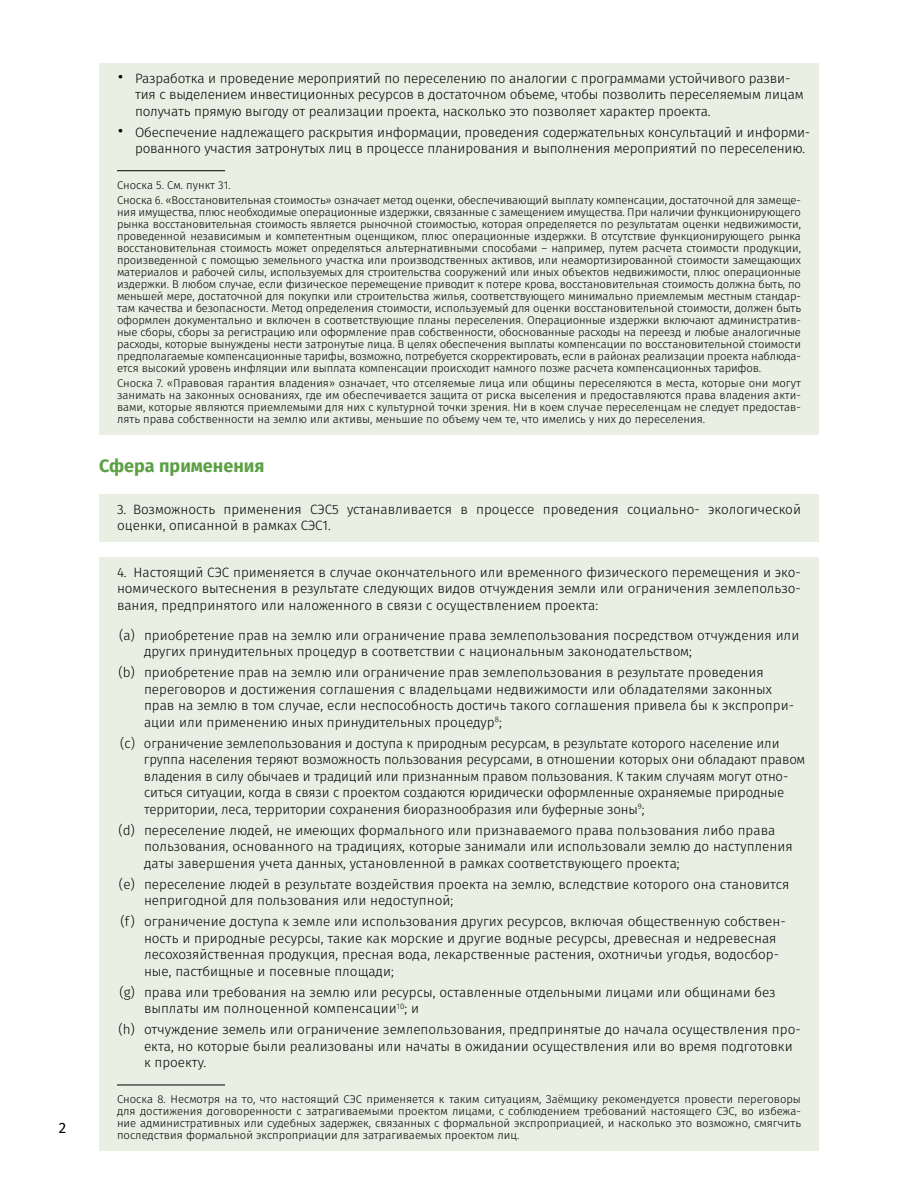
<style>
.page{position:relative;width:918px;height:1188px;background:#fff}
.page>*{position:absolute;margin:0;border:0;box-sizing:border-box;transform-origin:0 0}
.t1{font:700 18px "Fira Sans";color:#5ca044}
.t2{font:15px "Fira Sans";color:#000}
.t3{font:300 13.5px/16.5px "Fira Sans";color:#000}
.t4{font:300 11.25px/12px "Fira Sans";letter-spacing:-.01em;color:#000;text-align:justify}
.s1{font-size:24px}
</style>
<div class="page">
<div style="left:99px;top:63px;width:720px;height:65px;background:#eaefe4"></div>
<div style="left:99px;top:117px;width:720px;height:48px;background:#eaefe4"></div>
<div style="left:99px;top:162px;width:720px;height:39px;background:#eaefe4"></div>
<hr style="left:117px;top:170px;width:108px;height:1px;background:#000">
<div style="left:99px;top:186px;width:720px;height:198px;background:#eaefe4"></div>
<div style="left:99px;top:360px;width:720px;height:75px;background:#eaefe4"></div>
<div style="left:99px;top:494px;width:720px;height:48px;background:#eaefe4"></div>
<div style="left:99px;top:557px;width:720px;height:65px;background:#eaefe4"></div>
<div style="left:99px;top:620px;width:720px;height:48px;background:#eaefe4"></div>
<div style="left:99px;top:658px;width:720px;height:81px;background:#eaefe4"></div>
<div style="left:99px;top:728px;width:720px;height:98px;background:#eaefe4"></div>
<div style="left:99px;top:815px;width:720px;height:65px;background:#eaefe4"></div>
<div style="left:99px;top:869px;width:720px;height:48px;background:#eaefe4"></div>
<div style="left:99px;top:907px;width:720px;height:81px;background:#eaefe4"></div>
<div style="left:99px;top:977px;width:720px;height:48px;background:#eaefe4"></div>
<div style="left:99px;top:1015px;width:720px;height:64px;background:#eaefe4"></div>
<div style="left:99px;top:1077px;width:720px;height:74px;background:#eaefe4"></div>
<hr style="left:117px;top:1085px;width:108px;height:1px;background:#000">
<p class="t2" style="left:59px;top:1118px;width:9px">2</p>
<p class="t3" style="left:135px;top:71px;width:670px;text-indent:-18px"><span class="s1">•</span> Разработка и проведение мероприятий по переселению по аналогии с программами устойчивого разви&shy;тия с выделением инвестиционных ресурсов в достаточном объеме, чтобы позволить переселяемым лицам получать прямую выгоду от реализации проекта, насколько это позволяет характер проекта.</p>
<p class="t3" style="left:135px;top:125px;width:677px;text-indent:-18px"><span class="s1">•</span> Обеспечение надлежащего раскрытия информации, проведения содержательных консультаций и информи&shy;рованного участия затронутых лиц в процессе планирования и выполнения мероприятий по переселению.</p>
<p class="t4" style="left:117px;top:179px;width:686px;line-height:15px">Сноска 5. См. пункт 31.<br>Сноска 6. «Восстановительная стоимость» означает метод оценки, обеспечивающий выплату компенсации, достаточной для замеще-</p>
<p class="t4" style="left:117px;top:207px;width:686px">ния имущества, плюс необходимые операционные издержки, связанные с замещением имущества. При наличии функционирующего рынка восстановительная стоимость является рыночной стоимостью, которая определяется по результатам оценки недвижимости, проведенной независимым и компетентным оценщиком, плюс операционные издержки. В отсутствие функционирующего рынка восстановительная стоимость может определяться альтернативными способами – например, путем расчета стоимости продукции, произведенной с помощью земельного участка или производственных активов, или неамортизированной стоимости замещающих материалов и рабочей силы, используемых для строительства сооружений или иных объектов недвижимости, плюс операционные издержки. В любом случае, если физическое перемещение приводит к потере крова, восстановительная стоимость должна быть, по меньшей мере, достаточной для покупки или строительства жилья, соответствующего минимально приемлемым местным стандар&shy;там качества и безопасности. Метод определения стоимости, используемый для оценки восстановительной стоимости, должен быть оформлен документально и включен в соответствующие планы переселения. Операционные издержки включают административ&shy;ные сборы, сборы за регистрацию или оформление прав собственности, обоснованные расходы на переезд и любые аналогичные расходы, которые вынуждены нести затронутые лица. В целях обеспечения выплаты компенсации по восстановительной стоимости предполагаемые компенсационные тарифы, возможно, потребуется скорректировать, если в районах реализации проекта наблюда&shy;ется высокий уровень инфляции или выплата компенсации происходит намного позже расчета компенсационных тарифов.</p>
<p class="t4" style="left:117px;top:378px;width:686px">Сноска 7. «Правовая гарантия владения» означает, что отселяемые лица или общины переселяются в места, которые они могут занимать на законных основаниях, где им обеспечивается защита от риска выселения и предоставляются права владения акти&shy;вами, которые являются приемлемыми для них с культурной точки зрения. Ни в коем случае переселенцам не следует предостав&shy;лять права собственности на землю или активы, меньшие по объему чем те, что имелись у них до переселения.</p>
<h1 class="t1" style="left:99px;top:453px;width:167px">Сфера применения</h1>
<p class="t3" style="left:117px;top:502px;width:686px">3. Возможность применения СЭС5 устанавливается в процессе проведения социально- экологической оценки, описанной в рамках СЭС1.</p>
<p class="t3" style="left:117px;top:565px;width:686px;text-align:justify">4. Настоящий СЭС применяется в случае окончательного или временного физического перемещения и эко&shy;номического вытеснения в результате следующих видов отчуждения земли или ограничения землепользо&shy;вания, предпринятого или наложенного в связи с осуществлением проекта:</p>
<p class="t3" style="left:144px;top:628px;width:657px;text-indent:-25px">(a) приобретение прав на землю или ограничение права землепользования посредством отчуждения или других принудительных процедур в соответствии с национальным законодательством;</p>
<p class="t3" style="left:144px;top:665px;width:652px;text-indent:-26px">(b) приобретение прав на землю или ограничение прав землепользования в результате проведения переговоров и достижения соглашения с владельцами недвижимости или обладателями законных прав на землю в том случае, если неспособность достичь такого соглашения привела бы к экспропри&shy;ации или применению иных принудительных процедур<sup>8</sup>;</p>
<p class="t3" style="left:144px;top:736px;width:663px;text-indent:-24px">(c) ограничение землепользования и доступа к природным ресурсам, в результате которого население или группа населения теряют возможность пользования ресурсами, в отношении которых они обладают правом владения в силу обычаев и традиций или признанным правом пользования. К таким случаям могут отно&shy;ситься ситуации, когда в связи с проектом создаются юридически оформленные охраняемые природные территории, леса, территории сохранения биоразнообразия или буферные зоны<sup>9</sup>;</p>
<p class="t3" style="left:144px;top:823px;width:650px;text-indent:-26px">(d) переселение людей, не имеющих формального или признаваемого права пользования либо права пользования, основанного на традициях, которые занимали или использовали землю до наступления даты завершения учета данных, установленной в рамках соответствующего проекта;</p>
<p class="t3" style="left:144px;top:877px;width:647px;text-indent:-25px">(e) переселение людей в результате воздействия проекта на землю, вследствие которого она становится непригодной для пользования или недоступной;</p>
<p class="t3" style="left:144px;top:914px;width:643px;text-indent:-23px">(f) ограничение доступа к земле или использования других ресурсов, включая общественную собствен&shy;ность и природные ресурсы, такие как морские и другие водные ресурсы, древесная и недревесная лесохозяйственная продукция, пресная вода, лекарственные растения, охотничьи угодья, водосбор&shy;ные, пастбищные и посевные площади;</p>
<p class="t3" style="left:144px;top:985px;width:633px;text-indent:-25px">(g) права или требования на землю или ресурсы, оставленные отдельными лицами или общинами без выплаты им полноценной компенсации<sup>10</sup>; и</p>
<p class="t3" style="left:144px;top:1022px;width:658px;text-indent:-26px">(h) отчуждение земель или ограничение землепользования, предпринятые до начала осуществления про&shy;екта, но которые были реализованы или начаты в ожидании осуществления или во время подготовки к проекту.</p>
<p class="t4" style="left:117px;top:1094px;width:686px">Сноска 8. Несмотря на то, что настоящий СЭС применяется к таким ситуациям, Заёмщику рекомендуется провести переговоры для достижения договоренности с затрагиваемыми проектом лицами, с соблюдением требований настоящего СЭС, во избежа&shy;ние административных или судебных задержек, связанных с формальной экспроприацией, и насколько это возможно, смягчить последствия формальной экспроприации для затрагиваемых проектом лиц.</p>
</div>
